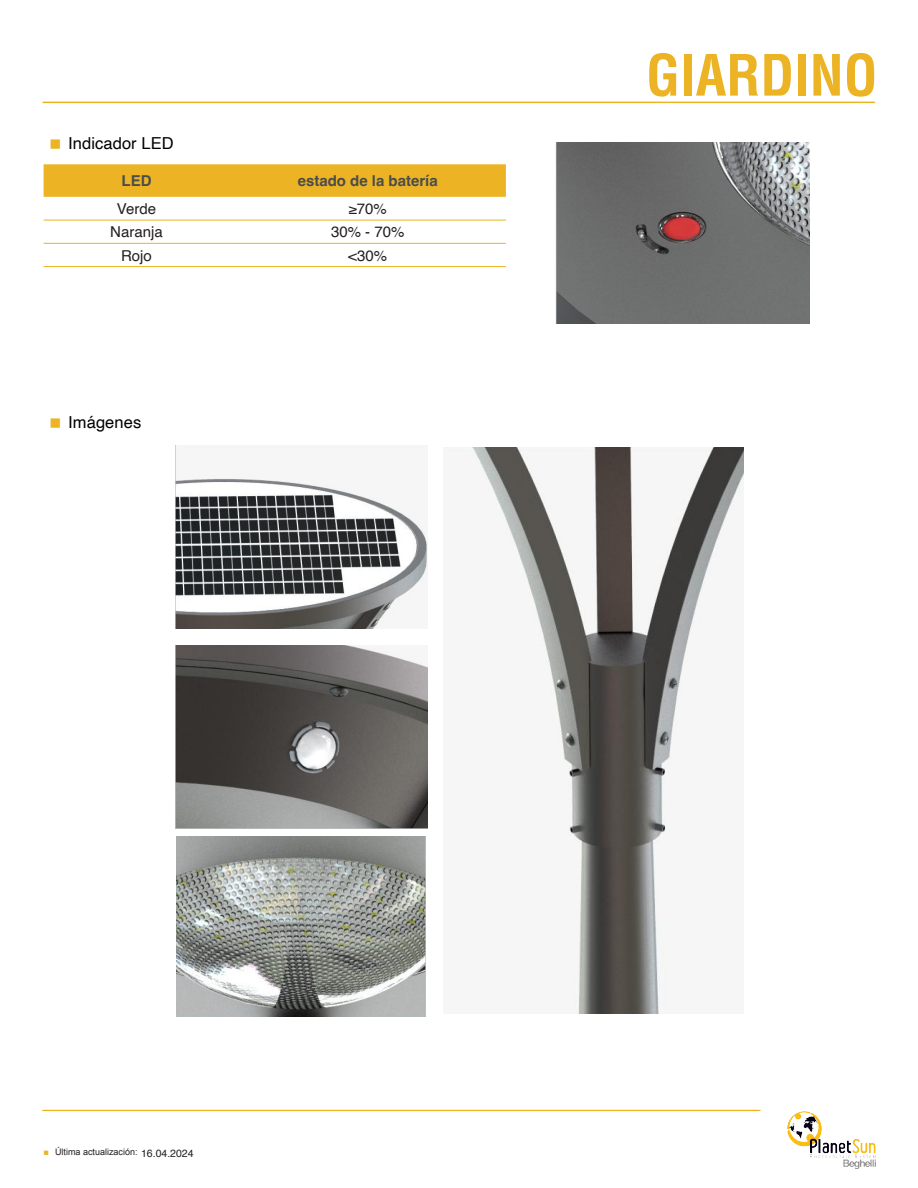
<style>
.page{position:relative;width:918px;height:1188px;background:#fff}
.page>*{position:absolute;margin:0;border:0;box-sizing:border-box;transform-origin:0 0}
.pie_de_foto__DER{font:700 condensed 55.5px "Helvetica LT";color:#ecb424}
.Descripcion_sin_bullets{font:16.5px "Helvetica";letter-spacing:.005em;color:#000}
.pie_de_foto__DER-2{font:15px "Helvetica";color:#241f21}
.Encabezado_tablas__gris__-_luce{font:700 15px "Helvetica";color:#4b4c4d}
.t1{font:9px "Arial";color:#231f20}
.s1{font-family:"Helvetica";font-size:10.5px;color:#241f21}
</style>
<div class="page">
<hr style="left:43px;top:102px;width:832px;height:1px;background:#ecb424">
<hr style="left:43px;top:1110px;width:718px;height:1px;background:#ecb424">
<img style="left:787px;top:1111px;width:88px;height:58px">
<div style="left:44px;top:164px;width:462px;height:33px;background:#ecb424"></div>
<hr style="left:44px;top:220px;width:186px;height:1px;background:#ecb424">
<hr style="left:230px;top:220px;width:276px;height:1px;background:#ecb424">
<hr style="left:44px;top:243px;width:186px;height:1px;background:#ecb424">
<hr style="left:230px;top:243px;width:276px;height:1px;background:#ecb424">
<hr style="left:44px;top:266px;width:186px;height:1px;background:#ecb424">
<hr style="left:230px;top:266px;width:276px;height:1px;background:#ecb424">
<img style="left:556px;top:142px;width:254px;height:182px">
<img style="left:176px;top:446px;width:252px;height:182px">
<img style="left:176px;top:645px;width:252px;height:184px">
<img style="left:444px;top:447px;width:300px;height:566px">
<img style="left:177px;top:836px;width:248px;height:180px">
<p class="Descripcion_sin_bullets" style="left:68px;top:130px;width:107px">Indicador LED</p>
<p class="Encabezado_tablas__gris__-_luce" style="left:122px;top:172px;width:31px">LED</p>
<p class="Encabezado_tablas__gris__-_luce" style="left:298px;top:172px;width:142px">estado de la batería</p>
<p class="pie_de_foto__DER-2" style="left:117px;top:197px;width:41px">Verde</p>
<p class="pie_de_foto__DER-2" style="left:349px;top:197px;width:40px">≥70%</p>
<p class="pie_de_foto__DER-2" style="left:110px;top:220px;width:54px">Naranja</p>
<p class="pie_de_foto__DER-2" style="left:331px;top:220px;width:75px">30% - 70%</p>
<p class="pie_de_foto__DER-2" style="left:121px;top:244px;width:32px">Rojo</p>
<p class="pie_de_foto__DER-2" style="left:348px;top:244px;width:40px">&lt;30%</p>
<p class="Descripcion_sin_bullets" style="left:68px;top:409px;width:75px">Imágenes</p>
<p class="pie_de_foto__DER" style="left:646px;top:41px;width:233px">GIARDINO</p>
<p class="t1" style="left:55px;top:1145px;width:140px">Última actualización: <span class="s1">16.04.2024</span></p>
</div>
